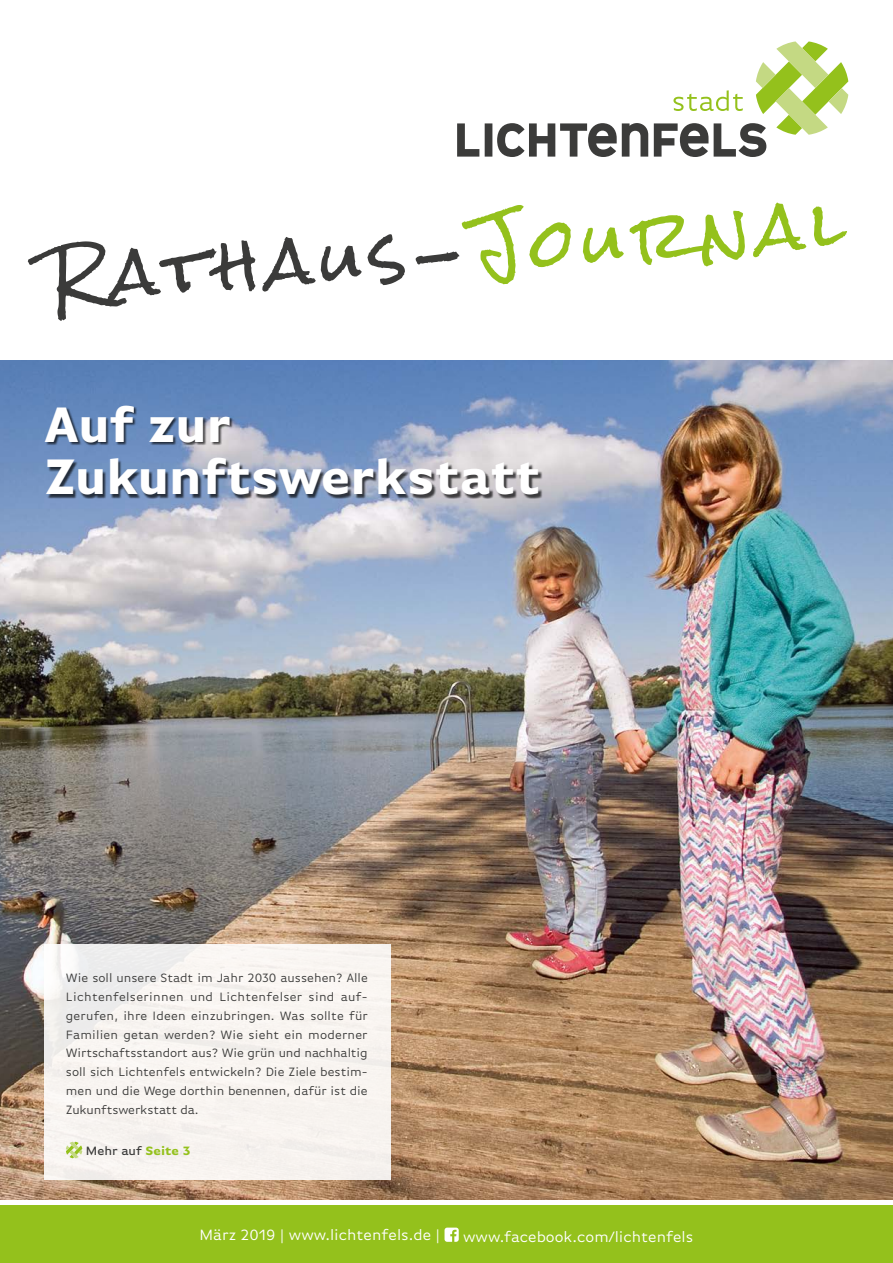
<style>
.page{position:relative;width:893px;height:1263px;background:#fff}
.page>*{position:absolute;margin:0;border:0;box-sizing:border-box;transform-origin:0 0}
.t1{font:64.5px "Rock Salt";color:#3b3b3a}
.t2{font:700 52.5px/52.5px "Basic Gothic Pro";color:#fff;scale:.95 1}
.t3{font:15.75px "Basic Gothic Pro";color:#fff}
.t4{font:12.75px/18.8px "Basic Gothic Pro";letter-spacing:-.005em;color:#3b3b3a;text-align:justify}
.t5{font:500 12.75px "Basic Gothic Pro";color:#3b3b3a}
.s1{color:#94c11c}
.s2{font-weight:700;color:#94c11c}
</style>
<div class="page">
<img style="left:0;top:361px;width:893px;height:838px">
<div style="left:0;top:1205px;width:893px;height:58px;background:#94c11c"></div>
<svg style="left:457px;top:41px;width:391px;height:116px"></svg>
<div style="left:46px;top:405px;width:496px;height:94px;background:#000;opacity:.7"></div>
<div style="left:45px;top:945px;width:346px;height:235px;background:#f8f4f0"></div>
<svg style="left:66px;top:1142px;width:16px;height:16px"></svg>
<svg style="left:444px;top:1227px;width:15px;height:15px"></svg>
<h1 class="t1" style="left:46px;top:244px;width:800px;rotate:-4deg">Rathaus-<span class="s1">Journal</span></h1>
<h2 class="t2" style="left:45px;top:397px;width:523px">Auf zur<br>Zukunftswerkstatt</h2>
<p class="t4" style="left:66px;top:969px;width:303px">Wie soll unsere Stadt im Jahr 2030 aussehen? Alle Lichtenfelserinnen und Lichtenfelser sind auf&shy;gerufen, ihre Ideen einzubringen. Was sollte für Familien getan werden? Wie sieht ein moderner Wirtschaftsstandort aus? Wie grün und nachhaltig soll sich Lichtenfels entwickeln? Die Ziele bestim&shy;men und die Wege dorthin benennen, dafür ist die Zukunftswerkstatt da.</p>
<p class="t5" style="left:86px;top:1144px;width:106px">Mehr auf <span class="s2">Seite 3</span></p>
<p class="t3" style="left:200px;top:1226px;width:242px">März 2019 | www.lichtenfels.de |</p>
<p class="t3" style="left:463px;top:1228px;width:232px">www.facebook.com/lichtenfels</p>
</div>
